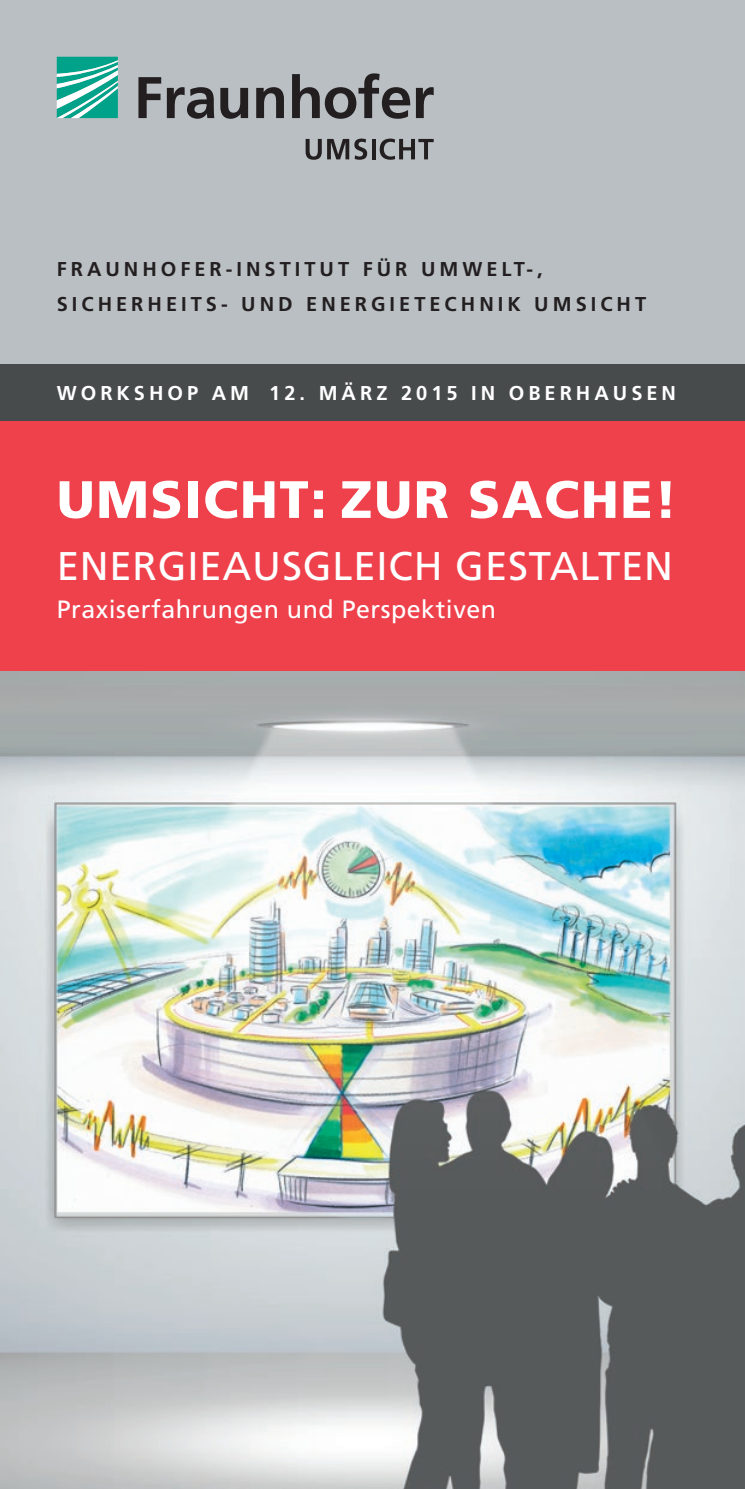
<style>
.page{position:relative;width:745px;height:1489px;background:#fff}
.page>*{position:absolute;margin:0;border:0;box-sizing:border-box;transform-origin:0 0}
.t1{font:900 52.5px "Frutiger LT Com";letter-spacing:.03em;color:#fff}
.t2{font:40px "Frutiger LT Com";letter-spacing:.02em;color:#fff}
.t3{font:25px "Frutiger LT Com";letter-spacing:.02em;color:#fff}
.t4{font:700 20px/35px "Frutiger LT Com";letter-spacing:.2em;color:#231f20}
.t5{font:700 20px "Frutiger LT Com";letter-spacing:.2em;color:#fff}
</style>
<div class="page">
<img style="left:0;top:670px;width:744px;height:818px">
<div style="left:0;top:413px;width:744px;height:257px;background:#ee414c"></div>
<div style="left:0;top:0;width:744px;height:385px;background:#babfc3"></div>
<div style="left:0;top:363px;width:744px;height:57px;background:#474b4b"></div>
<svg style="left:57px;top:57px;width:61px;height:61px;background:#4bbcab"></svg>
<svg style="left:138px;top:73px;width:295px;height:46px"></svg>
<svg style="left:305px;top:139px;width:16px;height:21px"></svg>
<svg style="left:327px;top:139px;width:40px;height:21px"></svg>
<svg style="left:372px;top:139px;width:3px;height:20px"></svg>
<svg style="left:379px;top:139px;width:54px;height:21px"></svg>
<p class="t4" style="left:57px;top:252px;width:590px">FRAUNHOFER-INSTITUT FÜR UMWELT-,<br>SICHERHEITS- UND ENERGIETECHNIK UMSICHT</p>
<p class="t5" style="left:57px;top:381px;width:620px">WORKSHOP AM 12. MÄRZ 2015 IN OBERHAUSEN</p>
<p class="t5" style="left:262px;top:381px;width:386px">15. MAI 2014 IN OBERHAUSEN</p>
<h1 class="t1" style="left:57px;top:468px;width:621px">UMSICHT: ZUR SACHE!</h1>
<h2 class="t2" style="left:57px;top:543px;width:617px">ENERGIEAUSGLEICH GESTALTEN</h2>
<p class="t3" style="left:57px;top:594px;width:440px">Praxiserfahrungen und Perspektiven</p>
</div>
